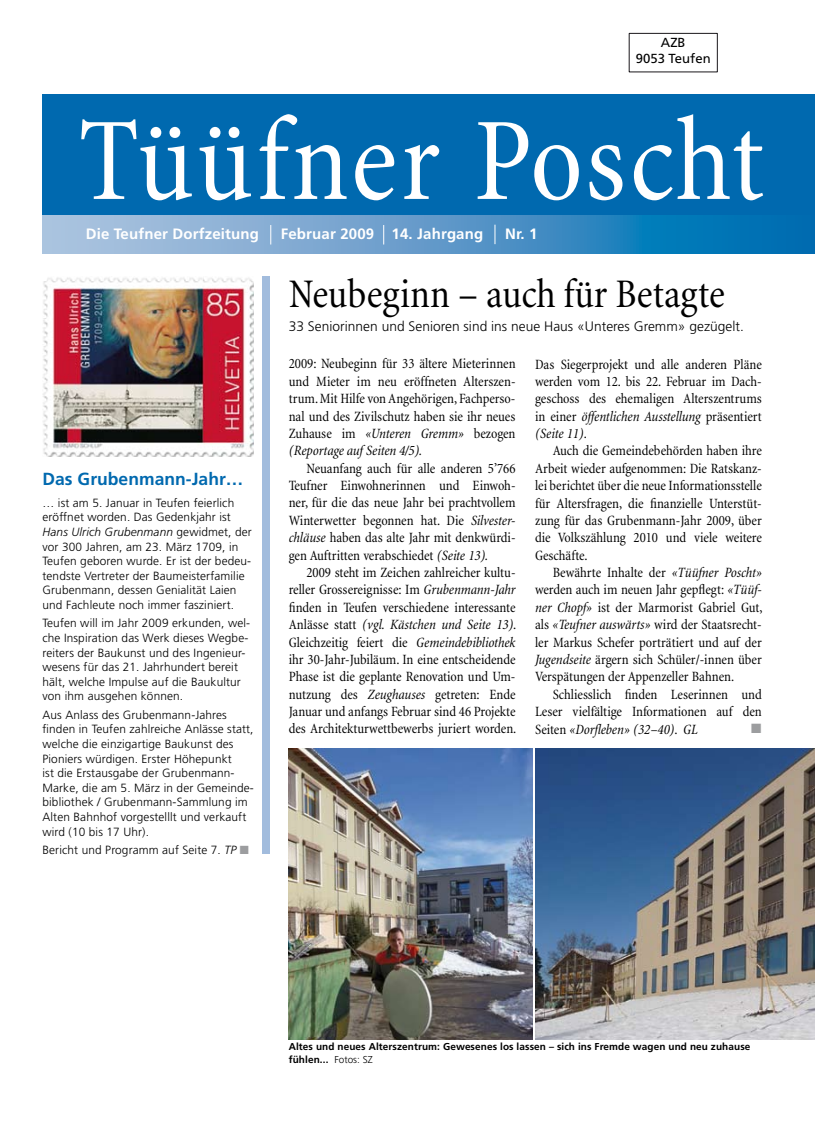
<style>
.page{position:relative;width:815px;height:1134px;background:#fff}
.page>*{position:absolute;margin:0;border:0;box-sizing:border-box;transform-origin:0 0}
.t1{font:condensed 120px "Minion";letter-spacing:.015em;color:#fff}
.t2{font:condensed 41.25px "Minion";color:#000}
.t3{font:700 17.5px "Frutiger";color:#0069af}
.t4{font:700 15px "Frutiger";letter-spacing:.01em;color:#fff}
.t5{font:condensed 14.38px/17.4px "Minion";letter-spacing:-.005em;color:#000;text-align:justify}
.t6{font:300 13.75px "Frutiger";color:#000}
.t7{font:13.5px "Zapf Dingbats ITC";color:#9c9d9f}
.t8{font:13.12px/15.8px "Frutiger";color:#000;text-align:center}
.t9{font:300 11.88px/14.6px "Frutiger";letter-spacing:.01em;color:#000}
.t10{font:700 10px/12.5px "Frutiger";letter-spacing:.01em;color:#000}
.s1{font-style:italic}
.s2{color:#9c9d9f}
.s3{font-weight:300}
</style>
<div class="page">
<svg style="left:43px;top:214px;width:772px;height:39px;background:#5597c8"></svg>
<div style="left:629px;top:33px;width:89px;height:39px;border:1px solid #1a171b"></div>
<div style="left:43px;top:94px;width:772px;height:120px;background:#0069af"></div>
<svg style="left:495px;top:225px;width:1px;height:19px"></svg>
<svg style="left:270px;top:225px;width:1px;height:19px"></svg>
<svg style="left:383px;top:225px;width:1px;height:19px"></svg>
<div style="left:262px;top:276px;width:7px;height:578px;background:#a2bcdd"></div>
<img style="left:43px;top:277px;width:210px;height:179px">
<img style="left:289px;top:749px;width:243px;height:290px">
<img style="left:535px;top:749px;width:280px;height:290px">
<p class="t8" style="left:636px;top:35px;width:76px">AZB<br>9053 Teufen</p>
<h1 class="t1" style="left:78px;top:99px;width:688px">Tüüfner Poscht</h1>
<p class="t4" style="left:86px;top:225px;width:175px">Die Teufner Dorfzeitung</p>
<p class="t4" style="left:281px;top:225px;width:204px">Februar 2009 14. Jahrgang</p>
<p class="t4" style="left:505px;top:225px;width:34px">Nr. 1</p>
<p class="t3" style="left:43px;top:469px;width:202px">Das Grubenmann-Jahr…</p>
<p class="t9" style="left:43px;top:495px;width:211px">… ist am 5. Januar in Teufen feierlich eröffnet worden. Das Gedenkjahr ist <span class="s1">Hans Ulrich Grubenmann</span> gewidmet, der vor 300 Jahren, am 23. März 1709, in Teufen geboren wurde. Er ist der bedeu&shy;tendste Vertreter der Baumeisterfamilie Grubenmann, dessen Genialität Laien und Fachleute noch immer fasziniert.</p>
<p class="t9" style="left:43px;top:616px;width:209px">Teufen will im Jahr 2009 erkunden, wel&shy;che Inspiration das Werk dieses Wegbe&shy;reiters der Baukunst und des Ingenieur&shy;wesens für das 21. Jahrhundert bereit hält, welche Impulse auf die Baukultur von ihm ausgehen können.</p>
<p class="t9" style="left:43px;top:707px;width:213px">Aus Anlass des Grubenmann-Jahres finden in Teufen zahlreiche Anlässe statt, welche die einzigartige Baukunst des Pioniers würdigen. Erster Höhepunkt<br>ist die Erstausgabe der Grubenmann-Marke, die am 5. März in der Gemeinde&shy;bibliothek / Grubenmann-Sammlung im Alten Bahnhof vorgestelllt und verkauft wird (10 bis 17 Uhr).</p>
<p class="t9" style="left:43px;top:842px;width:208px">Bericht und Programm auf Seite 7. <span class="s1">TP</span> <span class="s2">■</span></p>
<h2 class="t2" style="left:289px;top:273px;width:438px">Neubeginn – auch für Betagte</h2>
<p class="t6" style="left:289px;top:318px;width:457px">33 Seniorinnen und Senioren sind ins neue Haus «Unteres Gremm» gezügelt.</p>
<p class="t5" style="left:289px;top:356px;width:228px">2009: Neubeginn für 33 ältere Mieterinnen und Mieter im neu eröffneten Alterszen&shy;trum. Mit Hilfe von Angehörigen, Fachperso&shy;nal und des Zivilschutz haben sie ihr neues Zuhause im <span class="s1">«Unteren Gremm»</span> bezogen <span class="s1">(Reportage auf Seiten 4/5).</span></p>
<p class="t5" style="left:289px;top:460px;width:228px;text-indent:18px">Neuanfang auch für alle anderen 5’766<br>Teufner Einwohnerinnen und Einwoh&shy;ner, für die das neue Jahr bei prachtvollem Winterwetter begonnen hat. Die <span class="s1">Silvester&shy;chläuse</span> haben das alte Jahr mit denkwürdi&shy;gen Auftritten verabschiedet <span class="s1">(Seite 13).</span></p>
<p class="t5" style="left:289px;top:564px;width:229px;text-indent:18px">2009 steht im Zeichen zahlreicher kultu&shy;reller Grossereignisse: Im <span class="s1">Grubenmann-Jahr </span>finden in Teufen verschiedene interessante Anlässe statt <span class="s1">(vgl. Kästchen und Seite 13)</span>.<br>Gleichzeitig feiert die <span class="s1">Gemeindebibliothek </span>ihr 30-Jahr-Jubiläum. In eine entscheidende Phase ist die geplante Renovation und Um&shy;nutzung des <span class="s1">Zeughauses</span> getreten: Ende Januar und anfangs Februar sind 46 Projekte des Architekturwettbewerbs juriert worden.</p>
<p class="t5" style="left:535px;top:356px;width:228px">Das Siegerprojekt und alle anderen Pläne werden vom 12. bis 22. Februar im Dach&shy;geschoss des ehemaligen Alterszentrums in einer <span class="s1">öffentlichen Ausstellung</span> präsentiert <span class="s1">(Seite 11)</span>.</p>
<p class="t5" style="left:535px;top:442px;width:228px;text-indent:18px">Auch die Gemeindebehörden haben ihre Arbeit wieder aufgenommen: Die Ratskanz&shy;lei berichtet über die neue Informationsstelle für Altersfragen, die finanzielle Unterstüt&shy;zung für das Grubenmann-Jahr 2009, über die Volkszählung 2010 und viele weitere Geschäfte.</p>
<p class="t5" style="left:535px;top:564px;width:229px;text-indent:18px">Bewährte Inhalte der <span class="s1">«Tüüfner Poscht» </span>werden auch im neuen Jahr gepflegt: <span class="s1">«Tüüf&shy;ner Chopf»</span> ist der Marmorist Gabriel Gut, als <span class="s1">«Teufner auswärts»</span> wird der Staatsrecht&shy;ler Markus Schefer porträtiert und auf der <span class="s1">Jugendseite</span> ärgern sich Schüler/-innen über Verspätungen der Appenzeller Bahnen.</p>
<p class="t5" style="left:535px;top:686px;width:228px;text-indent:18px">Schliesslich finden Leserinnen und Leser vielfältige Informationen auf den Seiten <span class="s1">«Dorfleben» (32–40)</span>. <span class="s1">GL</span></p>
<p class="t7" style="left:751px;top:722px;width:12px">■</p>
<p class="t10" style="left:289px;top:1040px;width:463px">Altes und neues Alterszentrum: Gewesenes los lassen – sich ins Fremde wagen und neu zuhause fühlen... <span class="s3">Fotos: SZ</span></p>
</div>
